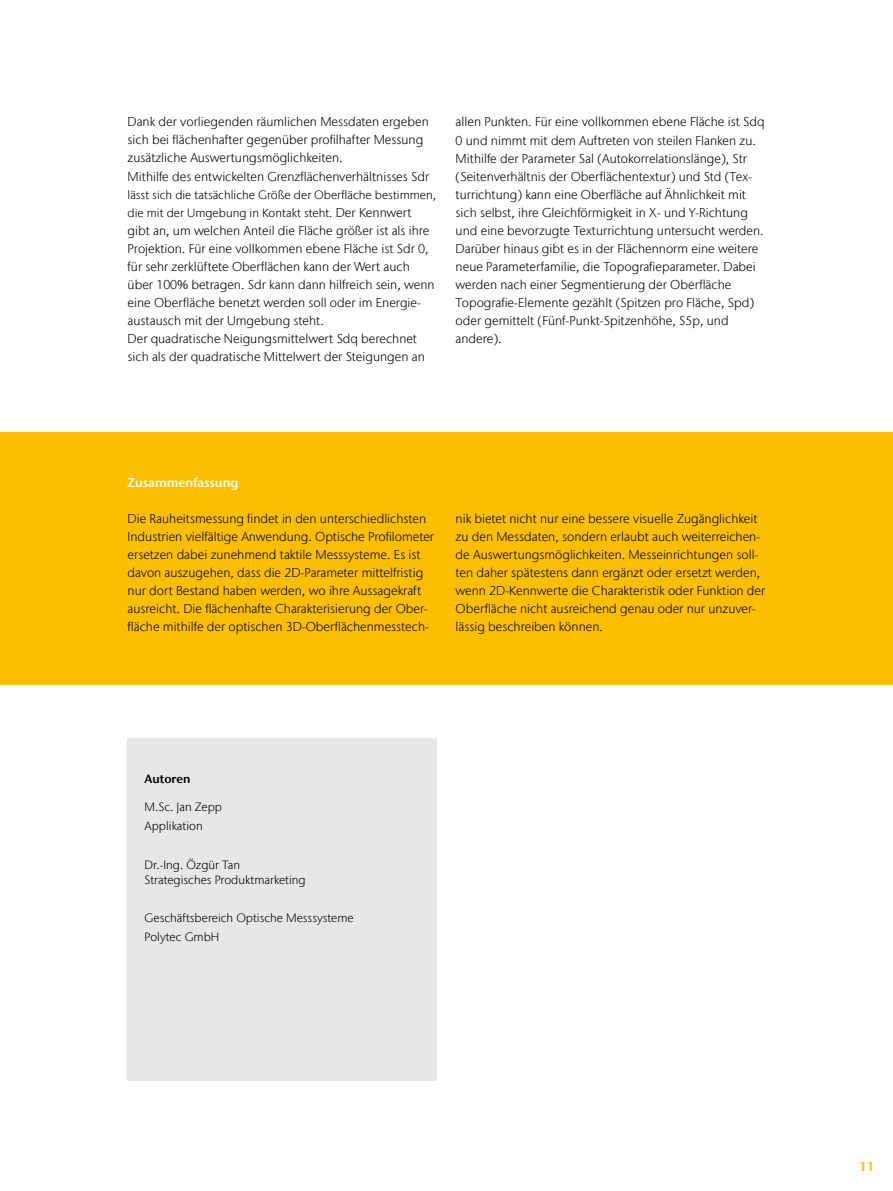
<style>
.page{position:relative;width:893px;height:1191px;background:#fff}
.page>*{position:absolute;margin:0;border:0;box-sizing:border-box;transform-origin:0 0}
.t1{font:300 12.75px/18px "Stone Sans IIITC Com";color:#000}
.t2{font:600 12.75px "Stone Sans IIITC Com";color:#fff}
.t3{font:600 12.75px "Stone Sans IIITC Com";color:#fcbf00}
.t4{font:300 12px/19.2px "Stone Sans IIITC Com";color:#000}
.t5{font:600 12px "Stone Sans IIITC Com";color:#000}
.s1{font-size:12.75px}
</style>
<div class="page">
<div style="left:0;top:432px;width:893px;height:252px;background:#fcbf00"></div>
<div style="left:128px;top:738px;width:309px;height:342px;background:#e7e7e7"></div>
<p class="t1" style="left:128px;top:113px;width:303px">Dank der vorliegenden räumlichen Messdaten ergeben sich bei flächenhafter gegenüber profilhafter Messung zusätzliche Auswertungsmöglichkeiten.<br>Mithilfe des entwickelten Grenzflächenverhältnisses Sdr</p>
<p class="t4" style="left:128px;top:185px;width:310px;line-height:18px">lässt sich die tatsächliche Größe der Oberfläche bestimmen, die mit der Umgebung in Kontakt steht. <span class="s1">Der Kennwert</span></p>
<p class="t1" style="left:128px;top:221px;width:308px">gibt an, um welchen Anteil die Fläche größer ist als ihre Projektion. Für eine vollkommen ebene Fläche ist Sdr 0, für sehr zerklüftete Oberflächen kann der Wert auch über 100% betragen. Sdr kann dann hilfreich sein, wenn eine Oberfläche benetzt werden soll oder im Energie&shy;austausch mit der Umgebung steht.<br>Der quadratische Neigungsmittelwert Sdq berechnet sich als der quadratische Mittelwert der Steigungen an</p>
<p class="t1" style="left:456px;top:113px;width:310px">allen Punkten. Für eine vollkommen ebene Fläche ist Sdq 0 und nimmt mit dem Auftreten von steilen Flanken zu.<br>Mithilfe der Parameter Sal (Autokorrelationslänge), Str (Seitenverhältnis der Oberflächentextur) und Std (Tex&shy;turrichtung) kann eine Oberfläche auf Ähnlichkeit mit sich selbst, ihre Gleichförmigkeit in X- und Y-Richtung und eine bevorzugte Texturrichtung untersucht werden.<br>Darüber hinaus gibt es in der Flächennorm eine weitere neue Parameterfamilie, die Topografieparameter. Dabei werden nach einer Segmentierung der Oberfläche Topografie-Elemente gezählt (Spitzen pro Fläche, Spd) oder gemittelt (Fünf-Punkt-Spitzenhöhe, S5p, und andere).</p>
<p class="t2" style="left:128px;top:474px;width:112px">Zusammenfassung</p>
<p class="t1" style="left:128px;top:509px;width:308px">Die Rauheitsmessung findet in den unterschiedlichsten Industrien vielfältige Anwendung. Optische Profilometer ersetzen dabei zunehmend taktile Messsysteme. Es ist davon auszugehen, dass die 2D-Parameter mittelfristig nur dort Bestand haben werden, wo ihre Aussagekraft ausreicht. Die flächenhafte Charakterisierung der Ober&shy;fläche mithilfe der optischen 3D-Oberflächenmesstech-</p>
<p class="t1" style="left:456px;top:509px;width:311px">nik bietet nicht nur eine bessere visuelle Zugänglichkeit zu den Messdaten, sondern erlaubt auch weiterreichen&shy;de Auswertungsmöglichkeiten. Messeinrichtungen soll&shy;ten daher spätestens dann ergänzt oder ersetzt werden, wenn 2D-Kennwerte die Charakteristik oder Funktion der Oberfläche nicht ausreichend genau oder nur unzuver&shy;lässig beschreiben können.</p>
<p class="t5" style="left:145px;top:771px;width:47px">Autoren</p>
<p class="t4" style="left:145px;top:797px;width:79px">M.Sc. Jan Zepp<br>Applikation</p>
<p class="t4" style="left:145px;top:857px;width:162px;line-height:15px">Dr.-Ing. Özgür Tan<br>Strategisches Produktmarketing</p>
<p class="t4" style="left:145px;top:908px;width:211px">Geschäftsbereich Optische Messsysteme<br>Polytec GmbH</p>
<p class="t3" style="left:859px;top:1158px;width:17px">11</p>
</div>
